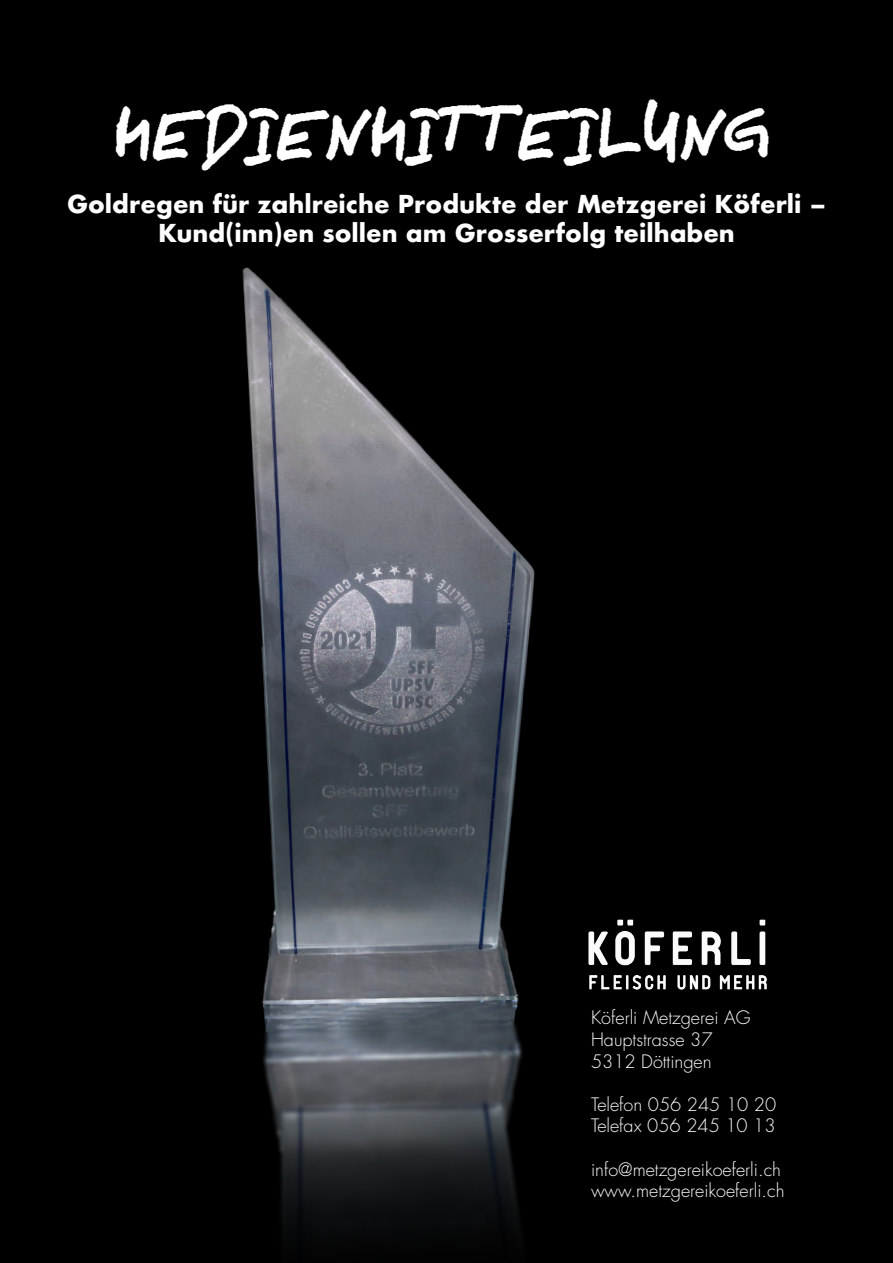
<style>
.page{position:relative;width:893px;height:1263px;background:#000001}
.page>*{position:absolute;margin:0;border:0;box-sizing:border-box;transform-origin:0 0}
.t1{font:700 44.1px "Kferli Handschrift";letter-spacing:-.02em;color:#fff}
.t2{font:700 24px "Futura";color:#fff}
.t3{font:300 18px "Futura";color:#fff}
</style>
<div class="page">
<img style="left:242px;top:267px;width:293px;height:968px">
<img style="left:588px;top:919px;width:179px;height:71px">
<p class="t1" style="left:113px;top:107px;width:660px">MEDIENMITTEILUNG</p>
<p class="t2" style="left:67px;top:187px;width:760px">Goldregen für zahlreiche Produkte der Metzgerei Köferli –</p>
<p class="t2" style="left:158px;top:216px;width:578px">Kund(inn)en sollen am Grosserfolg teilhaben</p>
<p class="t3" style="left:591px;top:1007px;width:161px">Köferli Metzgerei AG</p>
<p class="t3" style="left:591px;top:1028px;width:123px">Hauptstrasse 37</p>
<p class="t3" style="left:591px;top:1050px;width:122px">5312 Döttingen</p>
<p class="t3" style="left:591px;top:1093px;width:187px">Telefon 056 245 10 20</p>
<p class="t3" style="left:591px;top:1115px;width:186px">Telefax 056 245 10 13</p>
<p class="t3" style="left:591px;top:1158px;width:192px">info@metzgereikoeferli.ch</p>
<p class="t3" style="left:591px;top:1180px;width:195px">www.metzgereikoeferli.ch</p>
</div>
